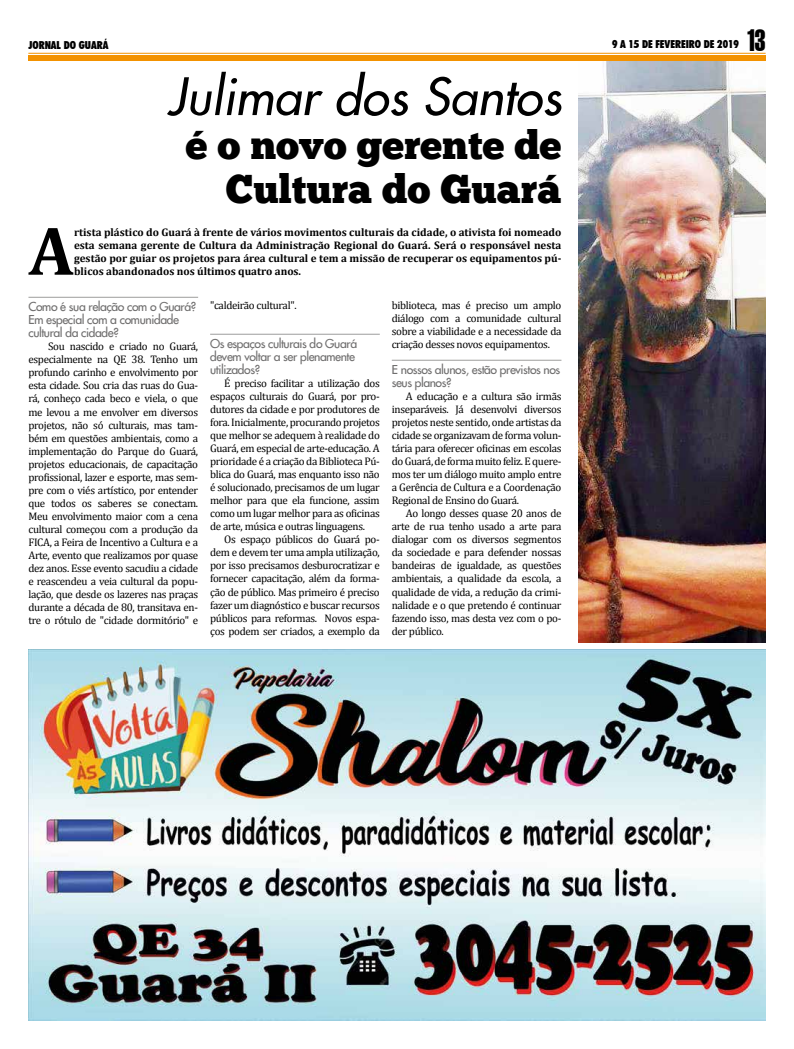
<style>
.page{position:relative;width:794px;height:1049px;background:#fff}
.page>*{position:absolute;margin:0;border:0;box-sizing:border-box;transform-origin:0 0}
.t1{font:700 69.5px "Cambria";color:#000}
.t2{font:italic 50px "Futura 2";color:#000}
.t3{font:40px/44px "Chunk Five Ex";color:#000;text-align:right}
.t4{font:29.6px "Swiss 911 BT Extra Compressed";color:#000}
.t5{font:12px/13px "Futura 2";letter-spacing:-.03em;color:#706f6f}
.t6{font:11px/13px "Cambria";letter-spacing:-.03em;color:#000;text-align:justify}
.t7{font:700 11px/13px "Cambria";color:#000;text-align:justify}
.t8{font:900 condensed 11px "Futura BT";color:#000}
</style>
<div class="page">
<div style="left:28px;top:55px;width:737px;height:6px;background:#f39200"></div>
<hr style="left:28px;top:53px;width:737px;height:1px;background:#f39200">
<img style="left:578px;top:61px;width:187px;height:581px">
<hr style="left:28px;top:297px;width:170px;height:1px;background:#9d9d9c">
<hr style="left:210px;top:334px;width:170px;height:1px;background:#9d9d9c">
<hr style="left:392px;top:360px;width:169px;height:1px;background:#9d9d9c">
<img style="left:28px;top:649px;width:737px;height:371px">
<p class="t8" style="left:28px;top:38px;width:82px">JORNAL DO GUARÁ</p>
<p class="t8" style="left:612px;top:37px;width:128px">9 A 15 DE FEVEREIRO DE 2019</p>
<h3 class="t4" style="left:746px;top:24px;width:21px">13</h3>
<h2 class="t2" style="left:168px;top:64px;width:395px">Julimar dos Santos</h2>
<h3 class="t3" style="left:186px;top:122px;width:377px">é o novo gerente de<br>Cultura do Guará</h3>
<h1 class="t1" style="left:29px;top:202px;width:47px">A</h1>
<p class="t7" style="left:74px;top:225px;width:489px">rtista plástico do Guará à frente de vários movimentos culturais da cidade, o ativista foi nomeado esta semana gerente de Cultura da Administração Regional do Guará. Será o responsável nesta gestão por guiar os projetos para área cultural e tem a missão de recuperar os equipamentos pú&shy;blicos abandonados nos últimos quatro anos.</p>
<p class="t5" style="left:28px;top:300px;width:169px">Como é sua relação com o Guará?<br>Em especial com a comunidade cultural da cidade?</p>
<p class="t6" style="left:28px;top:340px;width:171px;text-indent:20px">Sou nascido e criado no Guará, especialmente na QE 38. Tenho um profundo carinho e envolvimento por esta cidade. Sou cria das ruas do Gua&shy;rá, conheço cada beco e viela, o que me levou a me envolver em diversos projetos, não só culturais, mas tam&shy;bém em questões ambientais, como a implementação do Parque do Guará, projetos educacionais, de capacitação profissional, lazer e esporte, mas sem&shy;pre com o viés artístico, por entender que todos os saberes se conectam.<br>Meu envolvimento maior com a cena cultural começou com a produção da FICA, a Feira de Incentivo a Cultura e a Arte, evento que realizamos por quase dez anos. Esse evento sacudiu a cidade e reascendeu a veia cultural da popu&shy;lação, que desde os lazeres nas praças durante a década de 80, transitava en&shy;tre o rótulo de "cidade dormitório" e</p>
<p class="t6" style="left:210px;top:299px;width:88px">"caldeirão cultural".</p>
<p class="t5" style="left:210px;top:337px;width:148px">Os espaços culturais do Guará devem voltar a ser plenamente utilizados?</p>
<p class="t6" style="left:210px;top:377px;width:171px;text-indent:14px">É preciso facilitar a utilização dos espaços culturais do Guará, por pro&shy;dutores da cidade e por produtores de fora. Inicialmente, procurando projetos que melhor se adequem à realidade do Guará, em especial de arte-educação. A prioridade é a criação da Biblioteca Pú&shy;blica do Guará, mas enquanto isso não é solucionado, precisamos de um lugar melhor para que ela funcione, assim como um lugar melhor para as oficinas de arte, música e outras linguagens.</p>
<p class="t6" style="left:210px;top:533px;width:171px;text-indent:14px">Os espaço públicos do Guará po&shy;dem e devem ter uma ampla utilização, por isso precisamos desburocratizar e fornecer capacitação, além da forma&shy;ção de público. Mas primeiro é preciso fazer um diagnóstico e buscar recursos públicos para reformas. Novos espa&shy;ços podem ser criados, a exemplo da</p>
<p class="t6" style="left:392px;top:299px;width:171px">biblioteca, mas é preciso um amplo diálogo com a comunidade cultural sobre a viabilidade e a necessidade da criação desses novos equipamentos.</p>
<p class="t5" style="left:392px;top:363px;width:170px">E nossos alunos, estão previstos nos seus planos?</p>
<p class="t6" style="left:392px;top:390px;width:171px;text-indent:14px">A educação e a cultura são irmãs inseparáveis. Já desenvolvi diversos projetos neste sentido, onde artistas da cidade se organizavam de forma volun&shy;tária para oferecer oficinas em escolas do Guará, de forma muito feliz. E quere&shy;mos ter um diálogo muito amplo entre a Gerência de Cultura e a Coordenação Regional de Ensino do Guará.</p>
<p class="t6" style="left:392px;top:507px;width:171px;text-indent:14px">Ao longo desses quase 20 anos de arte de rua tenho usado a arte para dialogar com os diversos segmentos da sociedade e para defender nossas bandeiras de igualdade, as questões ambientais, a qualidade da escola, a qualidade de vida, a redução da crimi&shy;nalidade e o que pretendo é continuar fazendo isso, mas desta vez com o po&shy;der público.</p>
</div>
